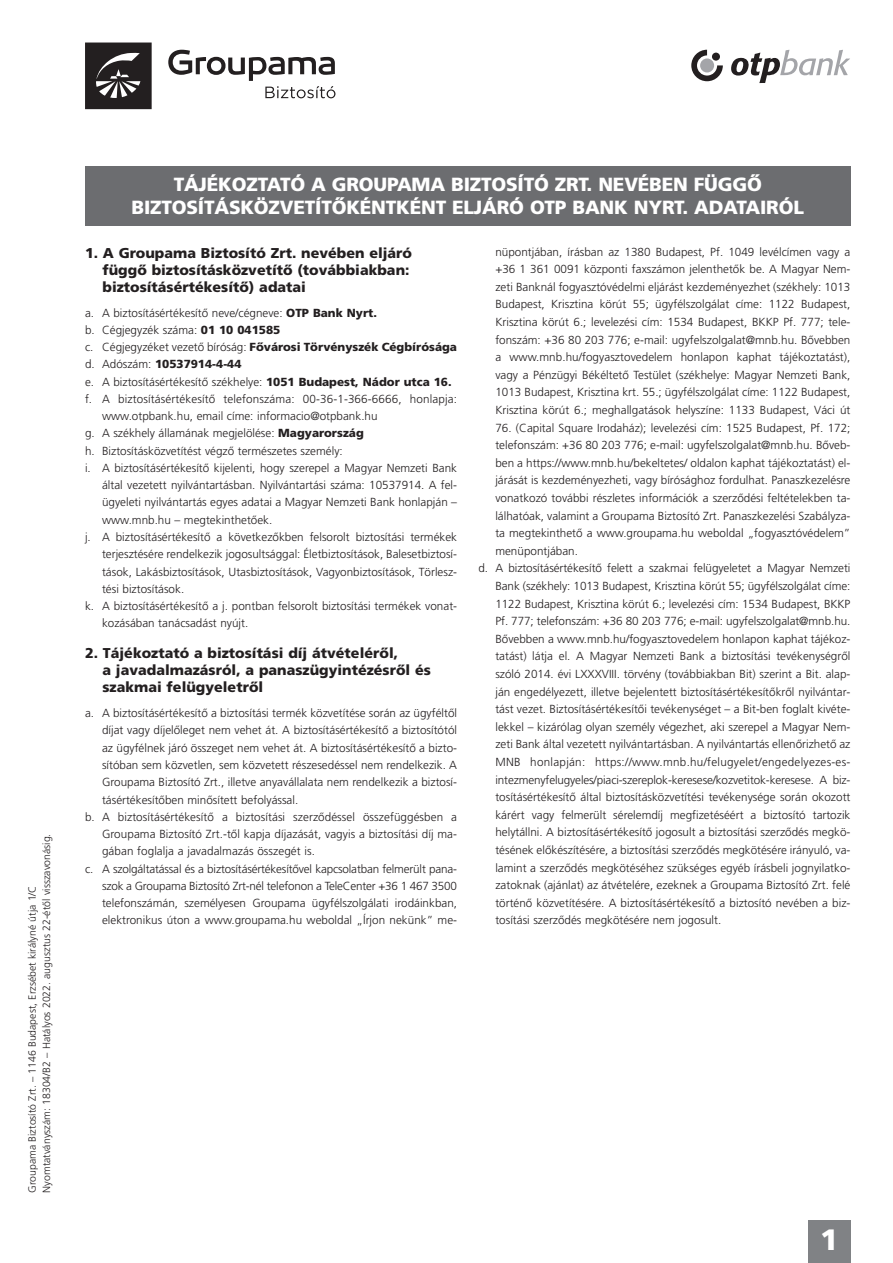
<style>
.page{position:relative;width:893px;height:1263px;background:#fff}
.page>*{position:absolute;margin:0;border:0;box-sizing:border-box;transform-origin:0 0}
.t1{font:700 29.4px "Frutiger M";color:#fff}
.t2{font:700 19.05px/22.8px "Frutiger M";letter-spacing:-.01em;color:#fff;text-align:center}
.t3{font:700 14.25px/17.1px "Frutiger M";color:#231f20}
.t4{font:11.7px/17.5px "Frutiger M Light";color:#231f20}
.t5{font:700 11.7px/17.2px "Frutiger M";color:#231f20}
.t6{font:11.7px "Frutiger M Light";letter-spacing:.02em;color:#231f20}
.t7{font:10.5px/14.2px "Frutiger M Light";color:#231f20}
.s1{font-family:"Frutiger M";font-weight:700}
.s2{font-family:"Frutiger M Light";font-weight:400}
</style>
<div class="page">
<div style="left:808px;top:1220px;width:42px;height:43px;background:#808285"></div>
<div style="left:85px;top:166px;width:765px;height:59px;background:#6c6d70"></div>
<svg style="left:85px;top:43px;width:67px;height:66px;background:#3f3b3c"></svg>
<svg style="left:168px;top:50px;width:167px;height:48px"></svg>
<svg style="left:731px;top:50px;width:119px;height:33px"></svg>
<svg style="left:691px;top:50px;width:32px;height:31px"></svg>
<div style="left:700px;top:58px;width:14px;height:14px;background:#a4a5a9;border-radius:50%"></div>
<div style="left:712px;top:53px;width:8px;height:8px;background:#231f20;border-radius:50%"></div>
<p class="t7" style="left:26px;top:1193px;width:361px;rotate:-90deg">Groupama Biztosító Zrt. – 1146 Budapest, Erzsébet királyné útja 1/C<br>Nyomtatványszám: 18304/B2 – Hatályos 2022. augusztus 22-étől visszavonásig.</p>
<h2 class="t2" style="left:132px;top:174px;width:674px">TÁJÉKOZTATÓ A GROUPAMA BIZTOSÍTÓ ZRT. NEVÉBEN FÜGGŐ<br>BIZTOSÍTÁSKÖZVETÍTŐKÉNTKÉNT ELJÁRÓ OTP BANK NYRT. ADATAIRÓL</h2>
<p class="t3" style="left:102px;top:245px;width:311px;text-indent:-17px">1. A Groupama Biztosító Zrt. nevében eljáró függő biztosításközvetítő (továbbiakban: biztosításértékesítő) adatai</p>
<p class="t4" style="left:85px;top:305px;width:293px">a. A biztosításértékesítő neve/cégneve: <span class="s1">OTP Bank Nyrt. </span>b. Cégjegyzék száma: <span class="s1">01 10 041585</span></p>
<p class="t5" style="left:85px;top:339px;width:374px"><span class="s2">c. Cégjegyzéket vezető bíróság:</span> Fővárosi Törvényszék Cégbírósága <span class="s2">d. Adószám:</span> 10537914-4-44</p>
<p class="t4" style="left:85px;top:374px;width:368px">e. A biztosításértékesítő székhelye: <span class="s1">1051 Budapest, Nádor utca 16.</span></p>
<p class="t4" style="left:85px;top:391px;width:374px">f. A biztosításértékesítő telefonszáma: 00-36-1-366-6666, honlapja:</p>
<p class="t4" style="left:102px;top:408px;width:277px">www.otpbank.hu, email címe: informacio@otpbank.hu</p>
<p class="t4" style="left:85px;top:425px;width:280px">g. A székhely államának megjelölése: <span class="s1">Magyarország</span></p>
<p class="t4" style="left:85px;top:443px;width:259px">h. Biztosításközvetítést végző természetes személy:</p>
<p class="t4" style="left:85px;top:460px;width:374px">i. A biztosításértékesítő kijelenti, hogy szerepel a Magyar Nemzeti Bank</p>
<p class="t4" style="left:102px;top:477px;width:357px">által vezetett nyilvántartásban. Nyilvántartási száma: 10537914. A fel-</p>
<p class="t4" style="left:102px;top:494px;width:357px">ügyeleti nyilvántartás egyes adatai a Magyar Nemzeti Bank honlapján –</p>
<p class="t4" style="left:102px;top:512px;width:172px">www.mnb.hu – megtekinthetőek.</p>
<p class="t4" style="left:85px;top:529px;width:374px">j. A biztosításértékesítő a következőkben felsorolt biztosítási termékek</p>
<p class="t4" style="left:102px;top:546px;width:357px">terjesztésére rendelkezik jogosultsággal: Életbiztosítások, Balesetbiztosí-</p>
<p class="t4" style="left:102px;top:564px;width:357px">tások, Lakásbiztosítások, Utasbiztosítások, Vagyonbiztosítások, Törlesz-</p>
<p class="t4" style="left:102px;top:581px;width:84px">tési biztosítások.</p>
<p class="t4" style="left:85px;top:598px;width:374px">k. A biztosításértékesítő a j. pontban felsorolt biztosítási termékek vonat-</p>
<p class="t4" style="left:102px;top:615px;width:148px">kozásában tanácsadást nyújt.</p>
<p class="t3" style="left:102px;top:646px;width:330px;text-indent:-17px">2. Tájékoztató a biztosítási díj átvételéről,<br>a javadalmazásról, a panaszügyintézésről és szakmai felügyeletről</p>
<p class="t4" style="left:85px;top:705px;width:374px">a. A biztosításértékesítő a biztosítási termék közvetítése során az ügyféltől</p>
<p class="t4" style="left:102px;top:722px;width:357px">díjat vagy díjelőleget nem vehet át. A biztosításértékesítő a biztosítótól</p>
<p class="t4" style="left:102px;top:740px;width:357px">az ügyfélnek járó összeget nem vehet át. A biztosításértékesítő a bizto-</p>
<p class="t4" style="left:102px;top:757px;width:357px">sítóban sem közvetlen, sem közvetett részesedéssel nem rendelkezik. A</p>
<p class="t4" style="left:102px;top:774px;width:357px">Groupama Biztosító Zrt., illetve anyavállalata nem rendelkezik a biztosí-</p>
<p class="t4" style="left:102px;top:791px;width:198px">tásértékesítőben minősített befolyással.</p>
<p class="t4" style="left:85px;top:809px;width:374px">b. A biztosításértékesítő a biztosítási szerződéssel összefüggésben a</p>
<p class="t4" style="left:102px;top:826px;width:357px">Groupama Biztosító Zrt.-től kapja díjazását, vagyis a biztosítási díj ma-</p>
<p class="t4" style="left:102px;top:843px;width:214px">gában foglalja a javadalmazás összegét is.</p>
<p class="t4" style="left:85px;top:861px;width:374px">c. A szolgáltatással és a biztosításértékesítővel kapcsolatban felmerült pana-</p>
<p class="t4" style="left:102px;top:878px;width:357px">szok a Groupama Biztosító Zrt-nél telefonon a TeleCenter +36 1 467 3500</p>
<p class="t4" style="left:102px;top:895px;width:357px">telefonszámán, személyesen Groupama ügyfélszolgálati irodáinkban,</p>
<p class="t4" style="left:102px;top:912px;width:357px">elektronikus úton a www.groupama.hu weboldal „Írjon nekünk” me-</p>
<p class="t4" style="left:495px;top:244px;width:357px;text-align:justify">nüpontjában, írásban az 1380 Budapest, Pf. 1049 levélcímen vagy a +36 1 361 0091 központi faxszámon jelenthetők be. A Magyar Nem&shy;zeti Banknál fogyasztóvédelmi eljárást kezdeményezhet (székhely: 1013<br>Budapest, Krisztina körút 55; ügyfélszolgálat címe: 1122 Budapest, Krisztina körút 6.; levelezési cím: 1534 Budapest, BKKP Pf. 777; tele&shy;fonszám: +36 80 203 776; e-mail: ugyfelszolgalat@mnb.hu. Bővebben a www.mnb.hu/fogyasztovedelem honlapon kaphat tájékoztatást), vagy a Pénzügyi Békéltető Testület (székhelye: Magyar Nemzeti Bank, 1013 Budapest, Krisztina krt. 55.; ügyfélszolgálat címe: 1122 Budapest, Krisztina körút 6.; meghallgatások helyszíne: 1133 Budapest, Váci út</p>
<p class="t4" style="left:495px;top:420px;width:357px">76. (Capital Square Irodaház); levelezési cím: 1525 Budapest, Pf. 172;</p>
<p class="t4" style="left:495px;top:437px;width:357px">telefonszám: +36 80 203 776; e-mail: ugyfelszolgalat@mnb.hu. Bőveb-</p>
<p class="t4" style="left:495px;top:455px;width:357px">ben a https://www.mnb.hu/bekeltetes/ oldalon kaphat tájékoztatást) el-</p>
<p class="t4" style="left:495px;top:472px;width:357px">járását is kezdeményezheti, vagy bírósághoz fordulhat. Panaszkezelésre</p>
<p class="t4" style="left:495px;top:490px;width:357px">vonatkozó további részletes információk a szerződési feltételekben ta-</p>
<p class="t4" style="left:495px;top:508px;width:357px">lálhatóak, valamint a Groupama Biztosító Zrt. Panaszkezelési Szabályza-</p>
<p class="t4" style="left:495px;top:525px;width:357px">ta megtekinthető a www.groupama.hu weboldal „fogyasztóvédelem”</p>
<p class="t4" style="left:495px;top:543px;width:84px">menüpontjában.</p>
<p class="t4" style="left:478px;top:560px;width:374px">d. A biztosításértékesítő felett a szakmai felügyeletet a Magyar Nemzeti</p>
<p class="t4" style="left:495px;top:578px;width:357px">Bank (székhely: 1013 Budapest, Krisztina körút 55; ügyfélszolgálat címe:</p>
<p class="t4" style="left:495px;top:596px;width:357px">1122 Budapest, Krisztina körút 6.; levelezési cím: 1534 Budapest, BKKP</p>
<p class="t4" style="left:495px;top:613px;width:357px">Pf. 777; telefonszám: +36 80 203 776; e-mail: ugyfelszolgalat@mnb.hu.</p>
<p class="t4" style="left:495px;top:631px;width:357px">Bővebben a www.mnb.hu/fogyasztovedelem honlapon kaphat tájékoz-</p>
<p class="t4" style="left:495px;top:648px;width:357px">tatást) látja el. A Magyar Nemzeti Bank a biztosítási tevékenységről</p>
<p class="t4" style="left:495px;top:666px;width:357px">szóló 2014. évi LXXXVIII. törvény (továbbiakban Bit) szerint a Bit. alap-</p>
<p class="t4" style="left:495px;top:684px;width:357px">ján engedélyezett, illetve bejelentett biztosításértékesítőkről nyilvántar-</p>
<p class="t4" style="left:495px;top:701px;width:357px">tást vezet. Biztosításértékesítői tevékenységet – a Bit-ben foglalt kivéte-</p>
<p class="t4" style="left:495px;top:719px;width:357px">lekkel – kizárólag olyan személy végezhet, aki szerepel a Magyar Nem-</p>
<p class="t4" style="left:495px;top:736px;width:357px">zeti Bank által vezetett nyilvántartásban. A nyilvántartás ellenőrizhető az</p>
<p class="t6" style="left:495px;top:757px;width:357px">MNB honlapján: https://www.mnb.hu/felugyelet/engedelyezes-es-</p>
<p class="t4" style="left:495px;top:772px;width:357px">intezmenyfelugyeles/piaci-szereplok-keresese/kozvetitok-keresese. A biz-</p>
<p class="t4" style="left:495px;top:789px;width:357px">tosításértékesítő által biztosításközvetítési tevékenysége során okozott</p>
<p class="t4" style="left:495px;top:807px;width:357px">kárért vagy felmerült sérelemdíj megfizetéséért a biztosító tartozik</p>
<p class="t4" style="left:495px;top:824px;width:357px">helytállni. A biztosításértékesítő jogosult a biztosítási szerződés megkö-</p>
<p class="t4" style="left:495px;top:842px;width:357px">tésének előkészítésére, a biztosítási szerződés megkötésére irányuló, va-</p>
<p class="t4" style="left:495px;top:860px;width:357px">lamint a szerződés megkötéséhez szükséges egyéb írásbeli jognyilatko-</p>
<p class="t4" style="left:495px;top:877px;width:357px">zatoknak (ajánlat) az átvételére, ezeknek a Groupama Biztosító Zrt. felé</p>
<p class="t4" style="left:495px;top:895px;width:357px">történő közvetítésére. A biztosításértékesítő a biztosító nevében a biz-</p>
<p class="t4" style="left:495px;top:912px;width:227px">tosítási szerződés megkötésére nem jogosult.</p>
<h1 class="t1" style="left:820px;top:1227px;width:20px">1</h1>
</div>
